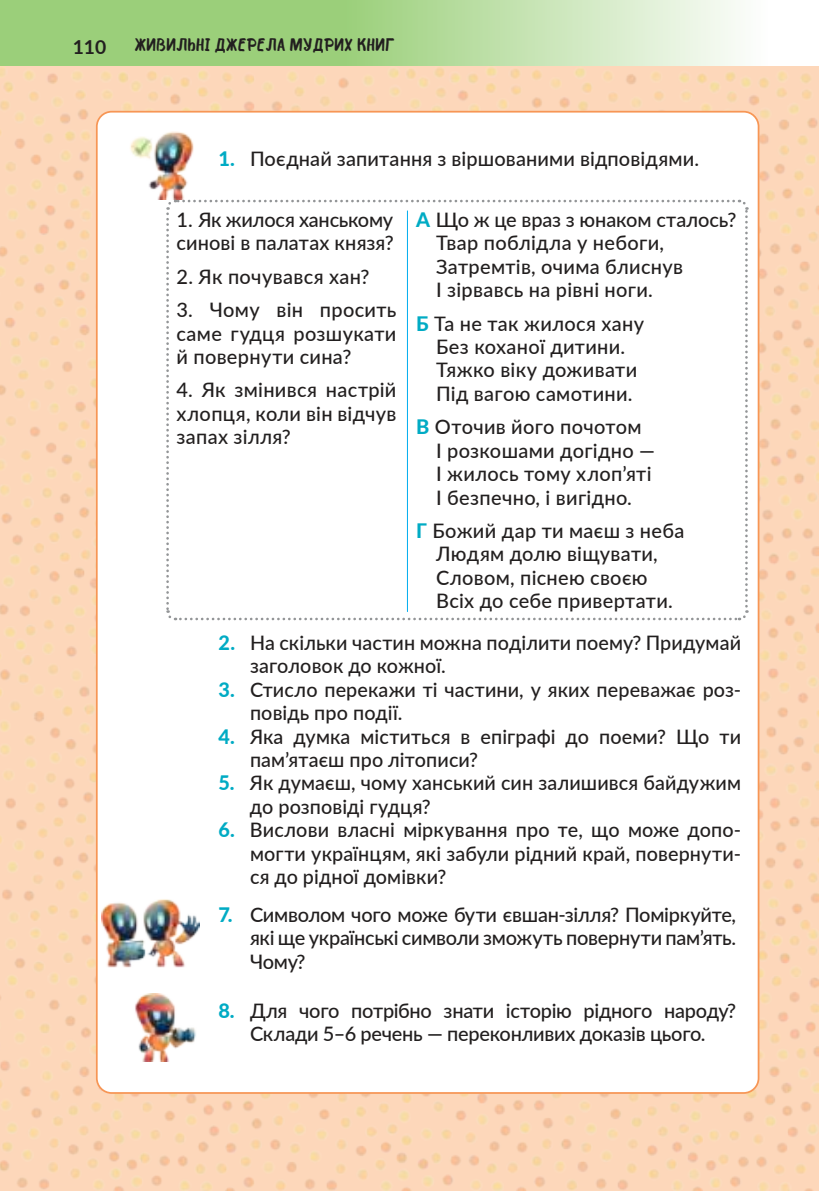
<style>
.page{position:relative;width:819px;height:1191px;background:#fff}
.page>*{position:absolute;margin:0;border:0;box-sizing:border-box;transform-origin:0 0}
.t1{font:500 19.95px/23.4px "Lato";letter-spacing:.005em;color:#221f1f}
.t2{font:500 19.95px/23.4px "Lato";letter-spacing:-.015em;color:#221f1f;text-align:center}
.t3{font:700 19.25px "Lato";color:#221f1f}
.t4{font:17.5px "Bosk";letter-spacing:.03em;color:#221f1f}
.s1{font-weight:800;color:#00abc4}
</style>
<div class="page">
<img style="left:0;top:66px;width:819px;height:1125px">
<div style="left:97px;top:112px;width:661px;height:981px;background:#fff;border-radius:15px"></div>
<img style="left:130px;top:131px;width:64px;height:68px">
<svg style="left:165px;top:198px;width:584px;height:423px"></svg>
<img style="left:101px;top:899px;width:98px;height:69px">
<img style="left:135px;top:993px;width:61px;height:68px">
<hr style="left:407px;top:211px;width:1px;height:400px;background:#00adef">
<svg style="left:0;top:0;width:736px;height:65px;background:#b3da9a"></svg>
<p class="t3" style="left:73px;top:36px;width:35px">110</p>
<p class="t4" style="left:135px;top:34px;width:261px">ЖИВИЛЬНІ ДЖЕРЕЛА МУДРИХ КНИГ</p>
<p class="t1" style="left:218px;top:146px;width:482px"><span class="s1">1.</span> Поєднай запитання з віршованими відповідями.</p>
<p class="t1" style="left:436px;top:207px;width:302px;text-indent:-20px"><span class="s1">А</span> Що ж це враз з юнаком сталось?<br>Твар поблідла у небоги,<br>Затремтів, очима блиснув<br>І зірвавсь на рівні ноги.</p>
<p class="t1" style="left:436px;top:311px;width:209px;text-indent:-20px"><span class="s1">Б</span> Та не так жилося хану<br>Без коханої дитини.<br>Тяжко віку доживати<br>Під вагою самотини.</p>
<p class="t1" style="left:436px;top:414px;width:220px;text-indent:-20px"><span class="s1">В</span> Оточив його почотом<br>І розкошами догідно —<br>І жилось тому хлоп’яті<br>І безпечно, і вигідно.</p>
<p class="t1" style="left:436px;top:518px;width:250px;text-indent:-20px"><span class="s1">Г</span> Божий дар ти маєш з неба<br>Людям долю віщувати,<br>Словом, піснею своєю<br>Всіх до себе привертати.</p>
<p class="t1" style="left:250px;top:630px;width:492px;text-indent:-32px"><span class="s1">2.</span> На скільки частин можна поділити поему? Придумай заголовок до кожної.</p>
<p class="t1" style="left:250px;top:677px;width:492px;text-indent:-32px"><span class="s1">3.</span> Стисло перекажи ті частини, у яких переважає роз&shy;повідь про події.</p>
<p class="t1" style="left:250px;top:723px;width:492px;text-indent:-32px"><span class="s1">4.</span> Яка думка міститься в епіграфі до поеми? Що ти пам’ятаєш про літописи?</p>
<p class="t1" style="left:250px;top:770px;width:492px;text-indent:-31px"><span class="s1">5.</span> Як думаєш, чому ханський син залишився байдужим до розповіді гудця?</p>
<p class="t1" style="left:250px;top:817px;width:492px;text-align:justify;text-indent:-32px"><span class="s1">6.</span> Вислови власні міркування про те, що може допо&shy;могти українцям, які забули рідний край, повернути&shy;ся до рідної домівки?</p>
<p class="t1" style="left:250px;top:902px;width:487px;text-align:justify;text-indent:-32px"><span class="s1">7.</span> Символом чого може бути євшан-зілля? Поміркуйте, які ще українські символи зможуть повернути пам’ять.<br>Чому?</p>
<p class="t2" style="left:218px;top:997px;width:519px"><span class="s1">8.</span> Для чого потрібно знати історію рідного народу?<br>Склади 5–6 речень — переконливих доказів цього.</p>
<p class="t1" style="left:176px;top:207px;width:219px">1. Як жилося ханському синові в палатах князя?</p>
<p class="t1" style="left:176px;top:264px;width:194px">2. Як почувався хан?</p>
<p class="t1" style="left:176px;top:297px;width:221px;text-align:justify">3. Чому він просить саме гудця розшукати й повернути сина?</p>
<p class="t1" style="left:176px;top:377px;width:221px;text-align:justify">4. Як змінився настрій хлопця, коли він відчув запах зілля?</p>
</div>
